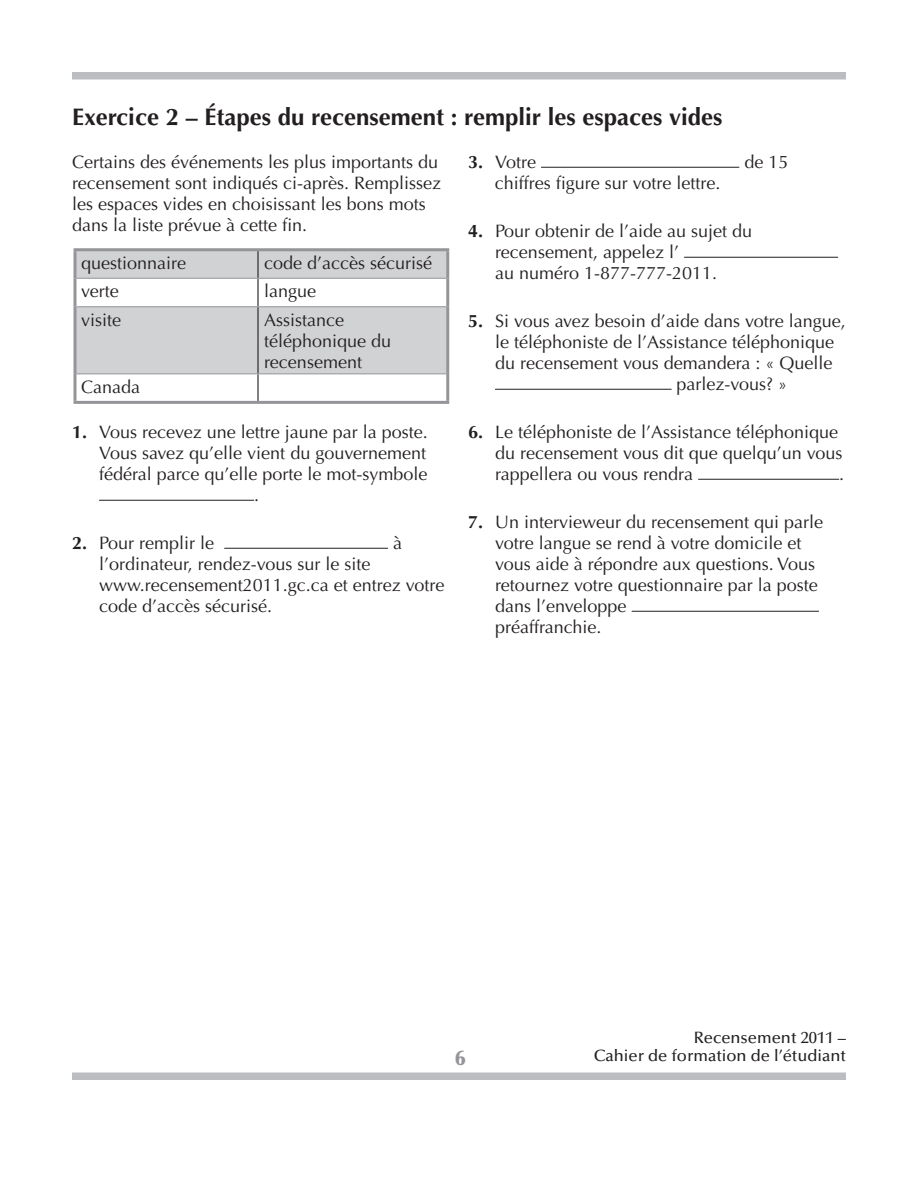
<style>
.page{position:relative;width:918px;height:1188px;background:#fff}
.page>*{position:absolute;margin:0;border:0;box-sizing:border-box;transform-origin:0 0}
.Exercises-Subtitle{font:700 24px "Optima";color:#231f20}
.t1{font:900 21px "Optima";color:#939598}
.bullet-numbers1-E{font:18px/21px "Optima";color:#231f20}
.Body-E{font:18px/21px "Optima";color:#231f20}
.t2{font:500 16.5px "Optima";color:#231f20}
.s1{font-weight:700}
</style>
<div class="page">
<div style="left:72px;top:1072px;width:774px;height:8px;background:#bcbdc0"></div>
<div style="left:72px;top:72px;width:774px;height:8px;background:#bcbdc0"></div>
<hr style="left:99px;top:500px;width:155px;height:1px;background:#231f20">
<hr style="left:225px;top:548px;width:163px;height:1px;background:#231f20">
<hr style="left:541px;top:167px;width:198px;height:1px;background:#231f20">
<hr style="left:684px;top:257px;width:154px;height:1px;background:#231f20">
<hr style="left:495px;top:389px;width:176px;height:1px;background:#231f20">
<hr style="left:698px;top:479px;width:141px;height:1px;background:#231f20">
<hr style="left:632px;top:611px;width:187px;height:1px;background:#231f20">
<svg style="left:76px;top:251px;width:370px;height:122px;fill:#d1d2d4"></svg>
<hr style="left:74px;top:248px;width:184px;height:3px;background:#939598">
<hr style="left:74px;top:251px;width:2px;height:27px;background:#939598">
<hr style="left:258px;top:248px;width:191px;height:3px;background:#939598">
<hr style="left:446px;top:251px;width:3px;height:27px;background:#939598">
<hr style="left:74px;top:278px;width:2px;height:29px;background:#939598">
<hr style="left:446px;top:278px;width:3px;height:29px;background:#939598">
<hr style="left:74px;top:307px;width:2px;height:67px;background:#939598">
<hr style="left:446px;top:307px;width:3px;height:67px;background:#939598">
<hr style="left:74px;top:374px;width:2px;height:27px;background:#939598">
<hr style="left:446px;top:374px;width:3px;height:27px;background:#939598">
<hr style="left:74px;top:401px;width:184px;height:3px;background:#939598">
<hr style="left:258px;top:401px;width:191px;height:3px;background:#939598">
<hr style="left:257px;top:251px;width:2px;height:27px;background:#231f20">
<hr style="left:257px;top:279px;width:2px;height:27px;background:#231f20">
<hr style="left:257px;top:307px;width:2px;height:66px;background:#231f20">
<hr style="left:257px;top:374px;width:2px;height:27px;background:#231f20">
<hr style="left:76px;top:278px;width:182px;height:1px;background:#939598">
<hr style="left:258px;top:278px;width:188px;height:1px;background:#939598">
<hr style="left:76px;top:306px;width:182px;height:1px;background:#939598">
<hr style="left:258px;top:306px;width:188px;height:1px;background:#939598">
<hr style="left:76px;top:373px;width:182px;height:1px;background:#939598">
<hr style="left:258px;top:373px;width:188px;height:1px;background:#939598">
<p class="Exercises-Subtitle" style="left:72px;top:103px;width:652px">Exercice 2 – Étapes du recensement : remplir les espaces vides</p>
<p class="Body-E" style="left:72px;top:151px;width:371px">Certains des événements les plus importants du recensement sont indiqués ci-après. Remplissez les espaces vides en choisissant les bons mots dans la liste prévue à cette fin.</p>
<p class="Body-E" style="left:81px;top:253px;width:107px">questionnaire</p>
<p class="Body-E" style="left:264px;top:253px;width:170px">code d’accès sécurisé</p>
<p class="Body-E" style="left:81px;top:281px;width:39px">verte</p>
<p class="Body-E" style="left:264px;top:281px;width:54px">langue</p>
<p class="Body-E" style="left:81px;top:310px;width:42px">visite</p>
<p class="Body-E" style="left:264px;top:310px;width:129px">Assistance téléphonique du recensement</p>
<p class="Body-E" style="left:81px;top:377px;width:61px">Canada</p>
<p class="bullet-numbers1-E" style="left:72px;top:421px;width:357px"><span class="s1">1.</span> Vous recevez une lettre jaune par la poste.</p>
<p class="bullet-numbers1-E" style="left:99px;top:442px;width:329px">Vous savez qu’elle vient du gouvernement</p>
<p class="bullet-numbers1-E" style="left:99px;top:463px;width:330px">fédéral parce qu’elle porte le mot-symbole</p>
<p class="bullet-numbers1-E" style="left:254px;top:484px;width:7px">.</p>
<p class="bullet-numbers1-E" style="left:72px;top:532px;width:144px"><span class="s1">2.</span> Pour remplir le</p>
<p class="bullet-numbers1-E" style="left:393px;top:532px;width:10px">à</p>
<p class="bullet-numbers1-E" style="left:99px;top:553px;width:347px">l’ordinateur, rendez-vous sur le site www.recensement2011.gc.ca et entrez votre code d’accès sécurisé.</p>
<p class="bullet-numbers1-E" style="left:468px;top:151px;width:70px"><span class="s1">3.</span> Votre</p>
<p class="bullet-numbers1-E" style="left:744px;top:151px;width:46px">de 15</p>
<p class="bullet-numbers1-E" style="left:495px;top:172px;width:227px">chiffres figure sur votre lettre.</p>
<p class="bullet-numbers1-E" style="left:495px;top:220px;width:259px;text-indent:-27px"><span class="s1">4.</span> Pour obtenir de l’aide au sujet du recensement, appelez l’<br>au numéro 1-877-777-2011.</p>
<p class="bullet-numbers1-E" style="left:468px;top:310px;width:379px"><span class="s1">5.</span> Si vous avez besoin d’aide dans votre langue,</p>
<p class="bullet-numbers1-E" style="left:495px;top:331px;width:341px">le téléphoniste de l’Assistance téléphonique</p>
<p class="bullet-numbers1-E" style="left:495px;top:352px;width:339px">du recensement vous demandera : « Quelle</p>
<p class="bullet-numbers1-E" style="left:677px;top:373px;width:112px">parlez-vous? »</p>
<p class="bullet-numbers1-E" style="left:495px;top:421px;width:349px;text-indent:-27px"><span class="s1">6.</span> Le téléphoniste de l’Assistance téléphonique du recensement vous dit que quelqu’un vous rappellera ou vous rendra</p>
<p class="bullet-numbers1-E" style="left:839px;top:463px;width:7px">.</p>
<p class="bullet-numbers1-E" style="left:495px;top:511px;width:330px;text-indent:-27px"><span class="s1">7.</span> Un intervieweur du recensement qui parle votre langue se rend à votre domicile et vous aide à répondre aux questions. Vous retournez votre questionnaire par la poste dans l’enveloppe<br>préaffranchie.</p>
<p class="t2" style="left:694px;top:1029px;width:154px">Recensement 2011 –</p>
<p class="t1" style="left:455px;top:1045px;width:12px">6</p>
<p class="t2" style="left:594px;top:1047px;width:254px">Cahier de formation de l’étudiant</p>
</div>
